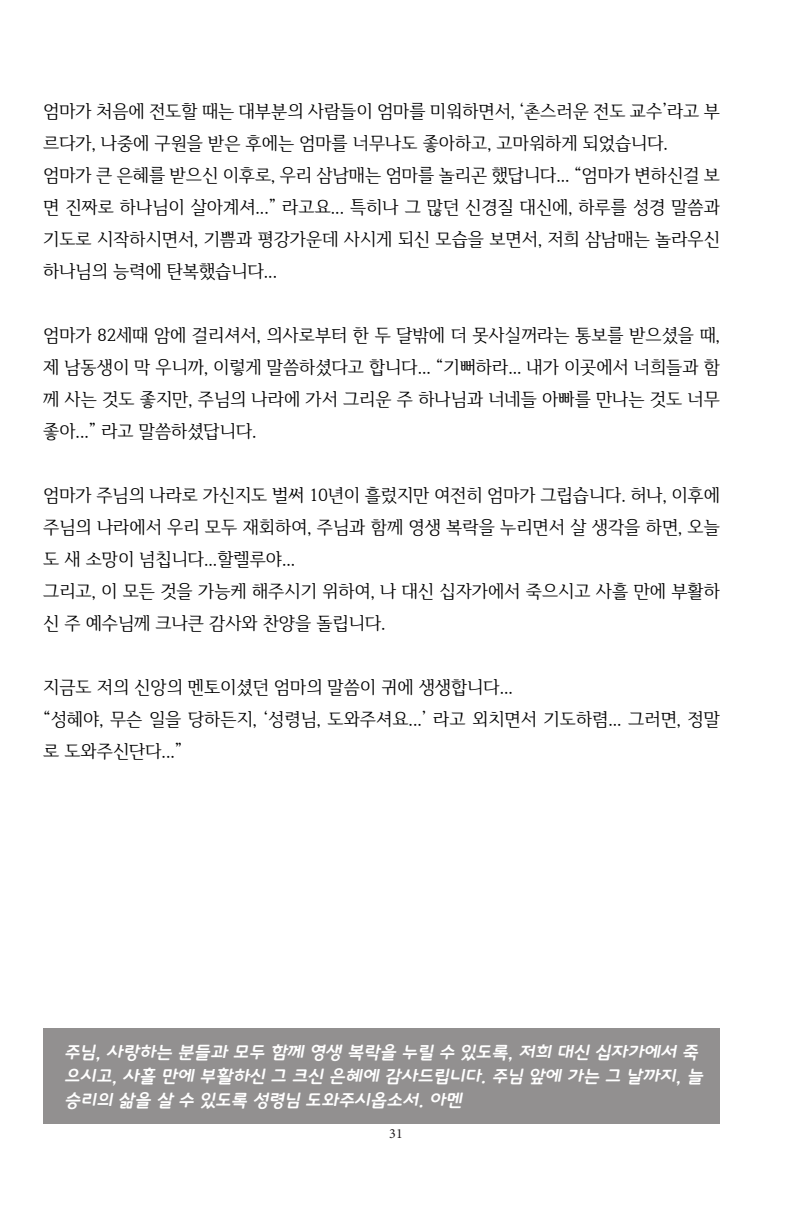
<style>
.page{position:relative;width:792px;height:1224px;background:#fff}
.page>*{position:absolute;margin:0;border:0;box-sizing:border-box;transform-origin:0 0}
.t1{font:18px/32px "Iropke Batang M";color:#000}
.t2{font:italic 18px/24px "Korean DDD R";color:#fff}
.t3{font:14px "Minion Pro";color:#231f20}
</style>
<div class="page">
<div style="left:43px;top:1028px;width:677px;height:95px;background:#929090"></div>
<p class="t1" style="left:43px;top:95px;width:678px">엄마가 처음에 전도할 때는 대부분의 사람들이 엄마를 미워하면서, ‘촌스러운 전도 교수’라고 부 르다가, 나중에 구원을 받은 후에는 엄마를 너무나도 좋아하고, 고마워하게 되었습니다.</p>
<p class="t1" style="left:43px;top:159px;width:678px;text-align:justify">엄마가 큰 은혜를 받으신 이후로, 우리 삼남매는 엄마를 놀리곤 했답니다... “엄마가 변하신걸 보 면 진짜로 하나님이 살아계셔...” 라고요... 특히나 그 많던 신경질 대신에, 하루를 성경 말씀과 기도로 시작하시면서, 기쁨과 평강가운데 사시게 되신 모습을 보면서, 저희 삼남매는 놀라우신 하나님의 능력에 탄복했습니다...</p>
<p class="t1" style="left:43px;top:319px;width:678px;text-align:justify">엄마가 82세때 암에 걸리셔서, 의사로부터 한 두 달밖에 더 못사실꺼라는 통보를 받으셨을 때, 제 남동생이 막 우니까, 이렇게 말씀하셨다고 합니다... “기뻐하라... 내가 이곳에서 너희들과 함 께 사는 것도 좋지만, 주님의 나라에 가서 그리운 주 하나님과 너네들 아빠를 만나는 것도 너무 좋아...” 라고 말씀하셨답니다.</p>
<p class="t1" style="left:43px;top:479px;width:678px;text-align:justify">엄마가 주님의 나라로 가신지도 벌써 10년이 흘렀지만 여전히 엄마가 그립습니다. 허나, 이후에 주님의 나라에서 우리 모두 재회하여, 주님과 함께 영생 복락을 누리면서 살 생각을 하면, 오늘 도 새 소망이 넘칩니다...할렐루야...</p>
<p class="t1" style="left:43px;top:575px;width:678px">그리고, 이 모든 것을 가능케 해주시기 위하여, 나 대신 십자가에서 죽으시고 사흘 만에 부활하 신 주 예수님께 크나큰 감사와 찬양을 돌립니다.</p>
<p class="t1" style="left:43px;top:671px;width:471px">지금도 저의 신앙의 멘토이셨던 엄마의 말씀이 귀에 생생합니다...</p>
<p class="t1" style="left:43px;top:703px;width:678px">“성혜야, 무슨 일을 당하든지, ‘성령님, 도와주셔요...’ 라고 외치면서 기도하렴... 그러면, 정말 로 도와주신단다...”</p>
<p class="t2" style="left:64px;top:1041px;width:644px">주님, 사랑하는 분들과 모두 함께 영생 복락을 누릴 수 있도록, 저희 대신 십자가에서 죽 으시고, 사흘 만에 부활하신 그 크신 은혜에 감사드립니다. 주님 앞에 가는 그 날까지, 늘 승리의 삶을 살 수 있도록 성령님 도와주시옵소서. 아멘</p>
<p class="t3" style="left:389px;top:1124px;width:15px">31</p>
</div>
